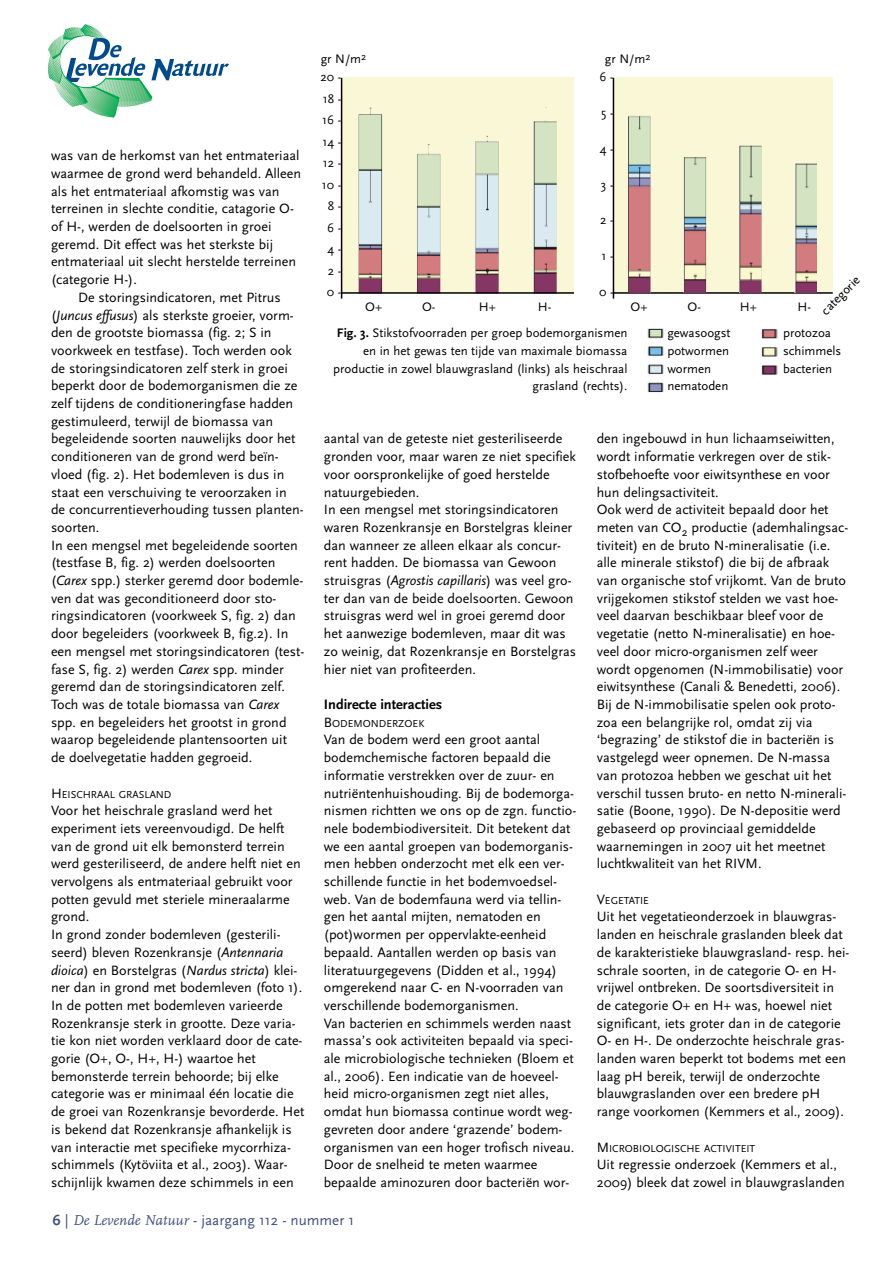
<style>
.page{position:relative;width:893px;height:1263px;background:#fff}
.page>*{position:absolute;margin:0;border:0;box-sizing:border-box;transform-origin:0 0}
.t1{font:15px "Scala Sans";color:#3f507f}
.t2{font:700 14.4px "Scala Sans";color:#000}
.t3{font:14.1px/17.7px "Scala Sans";color:#000}
.t4{font:12.9px/21.5px "Scala Sans";color:#000}
.t5{font:10.65px "Scala Sans";color:#000}
.s1{font-style:italic}
.s2{font-size:14.1px}
.s3{font-weight:700}
.s4{font-family:"FF Scala";font-style:italic}
</style>
<div class="page">
<div style="left:613px;top:78px;width:220px;height:215px;background:#f9f7d5"></div>
<hr style="left:613px;top:78px;width:1px;height:221px;background:#000">
<hr style="left:613px;top:292px;width:220px;height:2px;background:#000">
<div style="left:342px;top:78px;width:232px;height:215px;background:#f9f7d5"></div>
<svg style="left:47px;top:24px;width:182px;height:93px"></svg>
<img style="left:359px;top:107px;width:198px;height:185px">
<img style="left:628px;top:116px;width:189px;height:178px">
<hr style="left:341px;top:78px;width:1px;height:221px;background:#000">
<hr style="left:342px;top:292px;width:232px;height:2px;background:#000">
<img style="left:647px;top:328px;width:16px;height:65px">
<img style="left:761px;top:329px;width:17px;height:46px">
<p class="t3" style="left:51px;top:146px;width:252px">was van de herkomst van het entmateriaal waarmee de grond werd behandeld. Alleen als het entmateriaal afkomstig was van terreinen in slechte conditie, catagorie O&shy;of H-, werden de doelsoorten in groei geremd. Dit effect was het sterkste bij entmateriaal uit slecht herstelde terreinen (categorie H-).</p>
<p class="t3" style="left:51px;top:288px;width:255px;text-indent:27px">De storingsindicatoren, met Pitrus (<span class="s1">Juncus effusus</span>) als sterkste groeier, vorm&shy;den de grootste biomassa (fig. 2; S in voorkweek en testfase). Toch werden ook de storingsindicatoren zelf sterk in groei beperkt door de bodemorganismen die ze zelf tijdens de conditioneringfase hadden gestimuleerd, terwijl de biomassa van begeleidende soorten nauwelijks door het conditioneren van de grond werd beïn&shy;vloed (fig. 2). Het bodemleven is dus in staat een verschuiving te veroorzaken in de concurrentieverhouding tussen planten&shy;soorten.<br>In een mengsel met begeleidende soorten (testfase B, fig. 2) werden doelsoorten (<span class="s1">Carex</span> spp.) sterker geremd door bodemle&shy;ven dat was geconditioneerd door sto&shy;ringsindicatoren (voorkweek S, fig. 2) dan door begeleiders (voorkweek B, fig.2). In een mengsel met storingsindicatoren (test&shy;fase S, fig. 2) werden <span class="s1">Carex</span> spp. minder geremd dan de storingsindicatoren zelf.<br>Toch was de totale biomassa van <span class="s1">Carex </span>spp. en begeleiders het grootst in grond waarop begeleidende plantensoorten uit de doelvegetatie hadden gegroeid.</p>
<p class="t5" style="left:51px;top:787px;width:122px"><span class="s2">H</span>EISCHRAAL GRASLAND</p>
<p class="t3" style="left:51px;top:801px;width:255px">Voor het heischrale grasland werd het experiment iets vereenvoudigd. De helft van de grond uit elk bemonsterd terrein werd gesteriliseerd, de andere helft niet en vervolgens als entmateriaal gebruikt voor potten gevuld met steriele mineraalarme grond.<br>In grond zonder bodemleven (gesterili&shy;seerd) bleven Rozenkransje (<span class="s1">Antennaria dioica</span>) en Borstelgras (<span class="s1">Nardus stricta</span>) klei&shy;ner dan in grond met bodemleven (foto 1).<br>In de potten met bodemleven varieerde Rozenkransje sterk in grootte. Deze varia&shy;tie kon niet worden verklaard door de cate&shy;gorie (O+, O-, H+, H-) waartoe het bemonsterde terrein behoorde; bij elke categorie was er minimaal één locatie die de groei van Rozenkransje bevorderde. Het is bekend dat Rozenkransje afhankelijk is van interactie met specifieke mycorrhiza&shy;schimmels (Kytöviita et al., 2003). Waar&shy;schijnlijk kwamen deze schimmels in een</p>
<p class="t4" style="left:321px;top:48px;width:47px">gr N/m<sup>2</sup></p>
<p class="t4" style="left:605px;top:48px;width:47px">gr N/m<sup>2</sup></p>
<p class="t4" style="left:321px;top:66px;width:22px;text-align:center">20 -<br>18 -<br>16 -<br>14 -<br>12 -<br>10 -<br>8 -<br>6 -<br>4 -<br>2 -<br>0 -</p>
<p class="t4" style="left:599px;top:66px;width:16px">6 -</p>
<p class="t4" style="left:601px;top:102px;width:14px">5 -</p>
<p class="t4" style="left:600px;top:138px;width:15px">4 -</p>
<p class="t4" style="left:601px;top:173px;width:14px">3 -</p>
<p class="t4" style="left:600px;top:209px;width:15px">2 -</p>
<p class="t4" style="left:601px;top:245px;width:14px">1 -</p>
<p class="t4" style="left:599px;top:281px;width:16px">0 -</p>
<p class="t4" style="left:365px;top:296px;width:18px">O+</p>
<p class="t4" style="left:422px;top:296px;width:15px">O-</p>
<p class="t4" style="left:479px;top:296px;width:19px">H+</p>
<p class="t4" style="left:538px;top:296px;width:15px">H-</p>
<p class="t4" style="left:631px;top:296px;width:18px">O+</p>
<p class="t4" style="left:687px;top:296px;width:15px">O-</p>
<p class="t4" style="left:740px;top:296px;width:19px">H+</p>
<p class="t4" style="left:798px;top:296px;width:15px">H-</p>
<p class="t4" style="left:815px;top:305px;width:50px;rotate:-45deg">categorie</p>
<p class="t4" style="left:333px;top:324px;width:296px;line-height:17.7px;text-align:right"><span class="s3">Fig. 3.</span> Stikstofvoorraden per groep bodemorganismen en in het gewas ten tijde van maximale biomassa productie in zowel blauwgrasland (links) als heischraal grasland (rechts).</p>
<p class="t4" style="left:667px;top:324px;width:65px;line-height:17.7px">gewasoogst potwormen wormen nematoden</p>
<p class="t4" style="left:783px;top:324px;width:60px;line-height:17.7px">protozoa schimmels bacterien</p>
<p class="t3" style="left:324px;top:430px;width:254px">aantal van de geteste niet gesteriliseerde gronden voor, maar waren ze niet specifiek voor oorspronkelijke of goed herstelde natuurgebieden.<br>In een mengsel met storingsindicatoren waren Rozenkransje en Borstelgras kleiner dan wanneer ze alleen elkaar als concur&shy;rent hadden. De biomassa van Gewoon struisgras (<span class="s1">Agrostis capillaris</span>) was veel gro&shy;ter dan van de beide doelsoorten. Gewoon struisgras werd wel in groei geremd door het aanwezige bodemleven, maar dit was zo weinig, dat Rozenkransje en Borstelgras hier niet van profiteerden.</p>
<p class="t2" style="left:324px;top:696px;width:120px">Indirecte interacties</p>
<p class="t5" style="left:324px;top:717px;width:102px"><span class="s2">B</span>ODEMONDERZOEK</p>
<p class="t3" style="left:324px;top:731px;width:254px">Van de bodem werd een groot aantal bodemchemische factoren bepaald die informatie verstrekken over de zuur- en nutriëntenhuishouding. Bij de bodemorga&shy;nismen richtten we ons op de zgn. functio&shy;nele bodembiodiversiteit. Dit betekent dat we een aantal groepen van bodemorganis&shy;men hebben onderzocht met elk een ver&shy;schillende functie in het bodemvoedsel&shy;web. Van de bodemfauna werd via tellin&shy;gen het aantal mijten, nematoden en (pot)wormen per oppervlakte-eenheid bepaald. Aantallen werden op basis van literatuurgegevens (Didden et al., 1994) omgerekend naar C- en N-voorraden van verschillende bodemorganismen.<br>Van bacterien en schimmels werden naast massa’s ook activiteiten bepaald via speci&shy;ale microbiologische technieken (Bloem et al., 2006). Een indicatie van de hoeveel&shy;heid micro-organismen zegt niet alles, omdat hun biomassa continue wordt weg&shy;gevreten door andere ‘grazende’ bodem&shy;organismen van een hoger trofisch niveau.<br>Door de snelheid te meten waarmee bepaalde aminozuren door bacteriën wor-</p>
<p class="t3" style="left:597px;top:430px;width:253px">den ingebouwd in hun lichaamseiwitten, wordt informatie verkregen over de stik&shy;stofbehoefte voor eiwitsynthese en voor hun delingsactiviteit.<br>Ook werd de activiteit bepaald door het meten van CO<sub>2</sub> productie (ademhalingsac&shy;tiviteit) en de bruto N-mineralisatie (i.e. alle minerale stikstof) die bij de afbraak van organische stof vrijkomt. Van de bruto vrijgekomen stikstof stelden we vast hoe&shy;veel daarvan beschikbaar bleef voor de vegetatie (netto N-mineralisatie) en hoe&shy;veel door micro-organismen zelf weer wordt opgenomen (N-immobilisatie) voor eiwitsynthese (Canali &amp; Benedetti, 2006).<br>Bij de N-immobilisatie spelen ook proto&shy;zoa een belangrijke rol, omdat zij via ‘begrazing’ de stikstof die in bacteriën is vastgelegd weer opnemen. De N-massa van protozoa hebben we geschat uit het verschil tussen bruto- en netto N-minerali&shy;satie (Boone, 1990). De N-depositie werd gebaseerd op provinciaal gemiddelde waarnemingen in 2007 uit het meetnet luchtkwaliteit van het RIVM.</p>
<p class="t5" style="left:597px;top:894px;width:54px"><span class="s2">V</span>EGETATIE</p>
<p class="t3" style="left:597px;top:908px;width:254px">Uit het vegetatieonderzoek in blauwgras&shy;landen en heischrale graslanden bleek dat de karakteristieke blauwgrasland- resp. hei&shy;schrale soorten, in de categorie O- en H&shy;vrijwel ontbreken. De soortsdiversiteit in de categorie O+ en H+ was, hoewel niet significant, iets groter dan in de categorie O- en H-. De onderzochte heischrale gras&shy;landen waren beperkt tot bodems met een laag pH bereik, terwijl de onderzochte blauwgraslanden over een bredere pH range voorkomen (Kemmers et al., 2009).</p>
<p class="t5" style="left:597px;top:1141px;width:160px"><span class="s2">M</span>ICROBIOLOGISCHE ACTIVITEIT</p>
<p class="t3" style="left:597px;top:1155px;width:249px">Uit regressie onderzoek (Kemmers et al.,<br>2009) bleek dat zowel in blauwgraslanden</p>
<p class="t1" style="left:53px;top:1211px;width:303px"><span class="s3">6</span> | <span class="s4">De Levende Natuur</span> - jaargang 112 - nummer 1</p>
</div>
